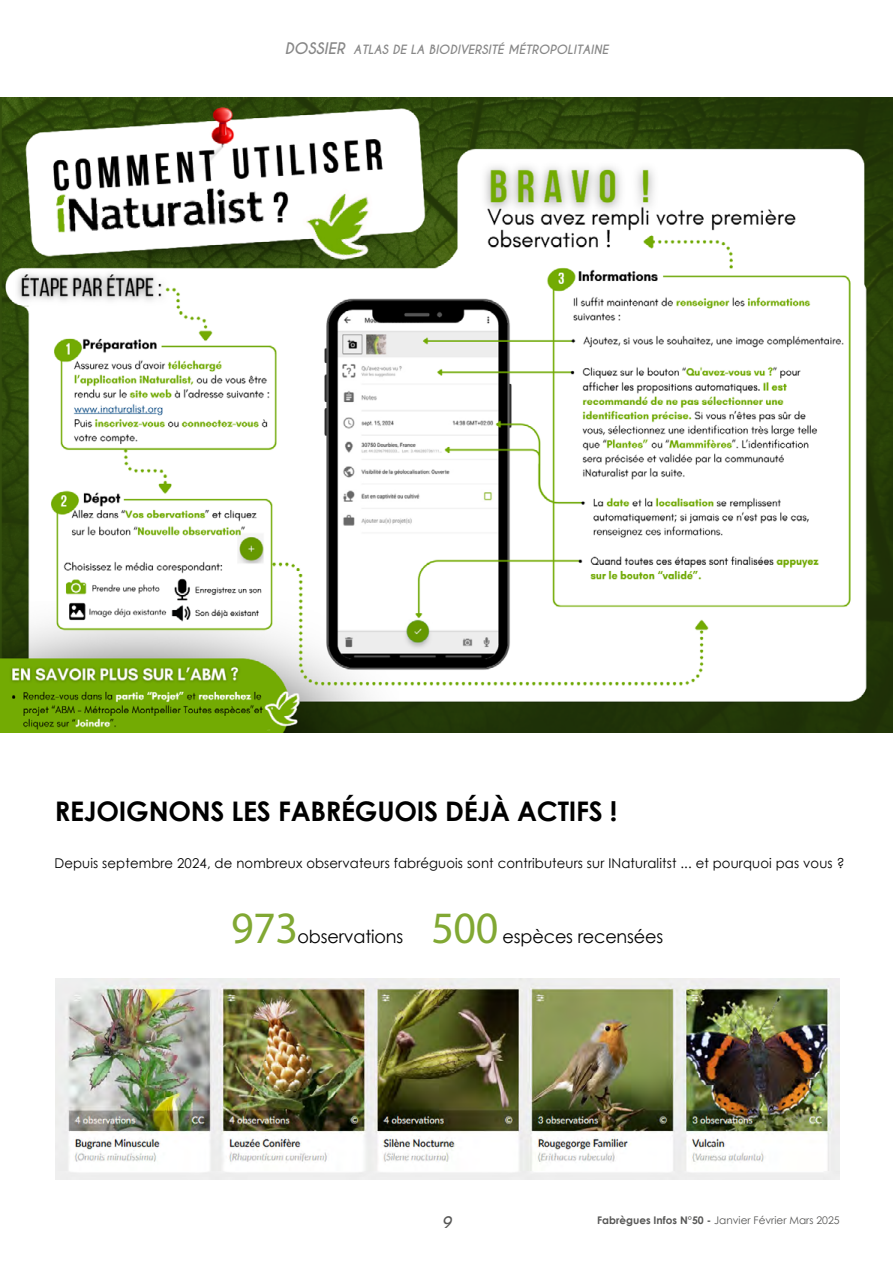
<style>
.page{position:relative;width:893px;height:1263px;background:#fff}
.page>*{position:absolute;margin:0;border:0;box-sizing:border-box;transform-origin:0 0}
.t1{font:45px "Myriad Pro";letter-spacing:-.01em;color:#81a833}
.t2{font:700 27px "Century Gothic";letter-spacing:-.01em;color:#000}
.t3{font:18px "Century Gothic";letter-spacing:-.01em;color:#000}
.t4{font:italic 700 15px "Caviar Dreams";color:#575756}
.t5{font:13.5px "Century Gothic";letter-spacing:.01em;color:#000}
.t6{font:italic 700 12px "Caviar Dreams";color:#878787}
.t7{font:10.5px "Century Gothic";color:#575756}
.s1{font-size:15px}
.s2{font-weight:700}
</style>
<div class="page">
<img style="left:0;top:98px;width:893px;height:634px">
<img style="left:55px;top:979px;width:785px;height:200px">
<p class="t6" style="left:285px;top:42px;width:325px"><span class="s1">DOSSIER</span> ATLAS DE LA BIODIVERSITÉ MÉTROPOLITAINE</p>
<h2 class="t2" style="left:55px;top:791px;width:564px">REJOIGNONS LES FABRÉGUOIS DÉJÀ ACTIFS !</h2>
<p class="t5" style="left:54px;top:853px;width:791px">Depuis septembre 2024, de nombreux observateurs fabréguois sont contributeurs sur INaturalitst ... et pourquoi pas vous ?</p>
<h1 class="t1" style="left:231px;top:900px;width:68px">973</h1>
<h3 class="t3" style="left:298px;top:923px;width:107px">observations</h3>
<h1 class="t1" style="left:431px;top:900px;width:68px">500</h1>
<h3 class="t3" style="left:503px;top:923px;width:162px">espèces recensées</h3>
<p class="t4" style="left:442px;top:1213px;width:11px">9</p>
<p class="t7" style="left:597px;top:1213px;width:244px"><span class="s2">Fabrègues Infos N°50 -</span> Janvier Février Mars 2025</p>
</div>
